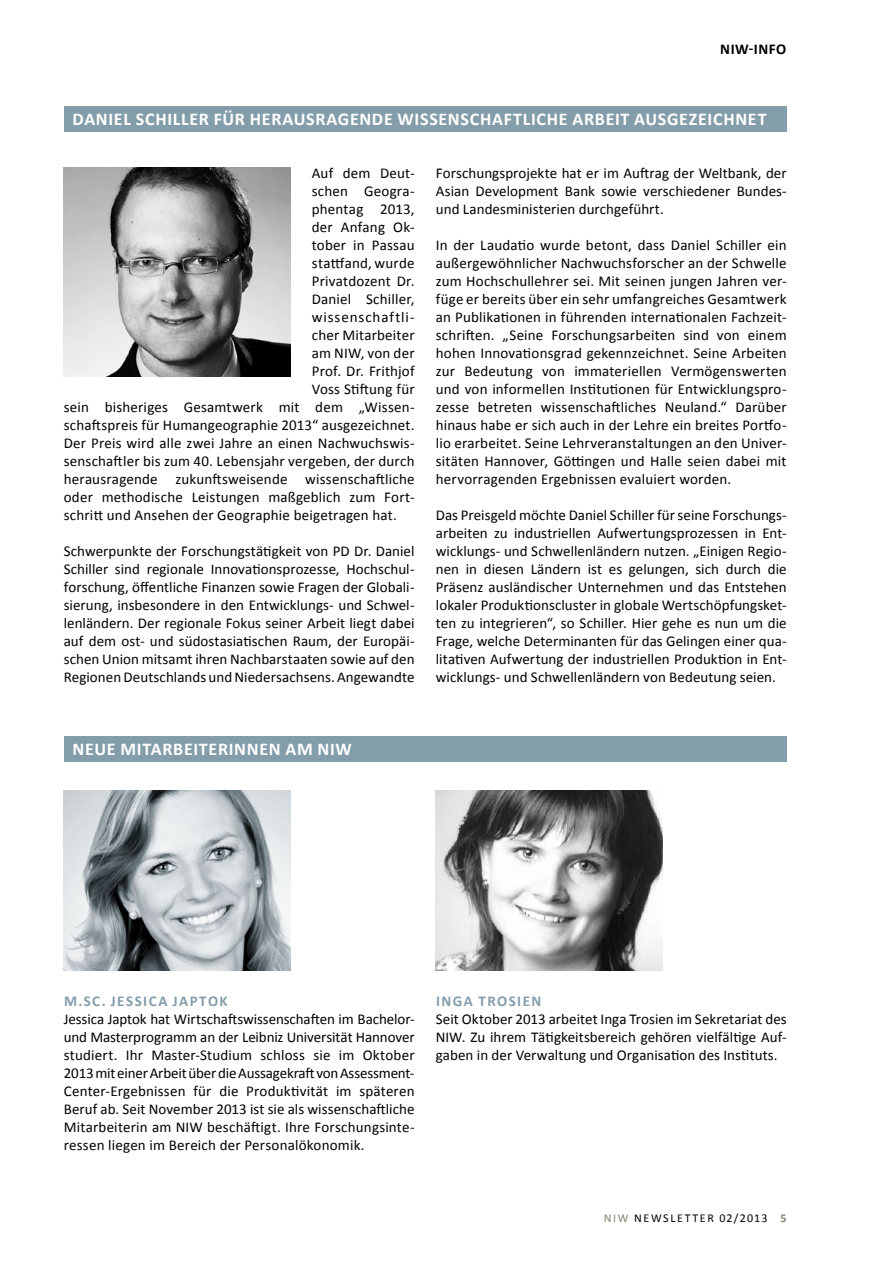
<style>
.page{position:relative;width:893px;height:1263px;background:#fff}
.page>*{position:absolute;margin:0;border:0;box-sizing:border-box;transform-origin:0 0}
.t1{font:700 18px "Calibri";letter-spacing:.04em;color:#fff}
.t2{font:15px/18px "Calibri";letter-spacing:.01em;color:#000;text-align:justify}
.t3{font:700 15px "Calibri";letter-spacing:.095em;color:#849daa}
.t4{font:15px "Calibri";letter-spacing:.06em;color:#000}
.t5{font:700 15px "Calibri";color:#000}
.t6{font:12px "Calibri";letter-spacing:.1em;color:#000}
.t7{font:12px "Calibri";color:#848473}
.s1{font-weight:700;color:#848473}
</style>
<div class="page">
<img style="left:64px;top:790px;width:227px;height:180px">
<img style="left:436px;top:790px;width:227px;height:180px">
<img style="left:64px;top:168px;width:227px;height:208px">
<div style="left:64px;top:736px;width:723px;height:26px;background:#849daa"></div>
<div style="left:64px;top:106px;width:723px;height:26px;background:#849daa"></div>
<p class="t5" style="left:720px;top:39px;width:68px">NIW-IN FO</p>
<p class="t1" style="left:73px;top:108px;width:277px">DANIEL SCHI LLER FÜR HERAUSRAGENDE</p>
<p class="t1" style="left:398px;top:108px;width:12px">WISSENS</p>
<p class="t1" style="left:470px;top:108px;width:265px">CHAFTLICHE ARBEIT AUSGEZEICHNE</p>
<p class="t1" style="left:758px;top:108px;width:10px">T</p>
<p class="t2" style="left:312px;top:164px;width:104px">Auf dem Deut-</p>
<p class="t2" style="left:312px;top:182px;width:104px">schen Geogra-</p>
<p class="t2" style="left:312px;top:200px;width:104px">phentag 2013,</p>
<p class="t2" style="left:312px;top:218px;width:104px">der Anfang Ok-</p>
<p class="t2" style="left:312px;top:236px;width:104px">tober in Passau</p>
<p class="t2" style="left:312px;top:254px;width:104px">stattfand, wurde</p>
<p class="t2" style="left:312px;top:272px;width:104px">Privatdozent Dr.</p>
<p class="t2" style="left:312px;top:290px;width:104px">Daniel Schiller,</p>
<p class="t4" style="left:312px;top:308px;width:104px">wissenschaftli-</p>
<p class="t2" style="left:312px;top:326px;width:104px">cher Mitarbeiter</p>
<p class="t2" style="left:312px;top:344px;width:104px">am N IW, von der</p>
<p class="t2" style="left:312px;top:362px;width:104px">Prof. Dr. Frithjof</p>
<p class="t2" style="left:312px;top:380px;width:104px">Voss Stiftung für</p>
<p class="t2" style="left:64px;top:398px;width:352px">sein bisheriges Gesamtwerk mit dem „Wissen-</p>
<p class="t2" style="left:64px;top:416px;width:352px">schaftspreis für Humangeographie 2013“ ausgezeichnet.</p>
<p class="t2" style="left:64px;top:434px;width:352px">Der Preis wird alle zwei Jahre an einen Nachwuchswis-</p>
<p class="t2" style="left:64px;top:452px;width:352px">senschaftler bis zum 40. Lebensjahr vergeben, der durch</p>
<p class="t2" style="left:64px;top:470px;width:352px">herausragende zukunftsweisende wissenschaftliche</p>
<p class="t2" style="left:64px;top:488px;width:352px">oder methodische Leistungen maßgeblich zum Fort-</p>
<p class="t2" style="left:64px;top:506px;width:335px">schritt und Ansehen der Geographie beigetragen hat.</p>
<p class="t2" style="left:64px;top:542px;width:352px">Schwerpunkte der Forschungstätigkeit von PD Dr. Daniel Schiller sind regionale Innovationsprozesse, Hochschul&shy;forschung, öffentliche Finanzen sowie Fragen der Globali&shy;sierung, insbesondere in den Entwicklungs- und Schwel&shy;lenländern. Der regionale Fokus seiner Arbeit liegt dabei auf dem ost- und südostasiatischen Raum, der Europäi&shy;schen Union mitsamt ihren Nachbarstaaten sowie auf den Regionen Deutschlands und N iedersachsens. Angewandte</p>
<p class="t2" style="left:436px;top:164px;width:352px">Forschungsprojekte hat er im Auftrag der Weltbank, der Asian Development Bank sowie verschiedener Bundes&shy;und Landesministerien durchgeführt.</p>
<p class="t2" style="left:436px;top:236px;width:352px">In der Laudatio wurde betont, dass Daniel Schiller ein außergewöhnlicher Nachwuchsforscher an der Schwelle zum Hochschullehrer sei. Mit seinen jungen Jahren ver&shy;füge er bereits über ein sehr umfangreiches Gesamtwerk an Publikationen in führenden internationalen Fachzeit&shy;schriften. „Seine Forschungsarbeiten sind von einem hohen Innovationsgrad gekennzeichnet. Seine Arbeiten zur Bedeutung von immateriellen Vermögenswerten und von informellen Institutionen für Entwicklungspro&shy;zesse betreten wissenschaftliches Neuland.“ Darüber hinaus habe er sich auch in der Lehre ein breites Portfo&shy;lio erarbeitet. Seine Lehrveranstaltungen an den Univer&shy;sitäten Hannover, Göttingen und Halle seien dabei mit hervorragenden Ergebnissen evaluiert worden.</p>
<p class="t2" style="left:436px;top:506px;width:352px">Das Preisgeld möchte Daniel Schiller für seine Forschungs&shy;arbeiten zu industriellen Aufwertungsprozessen in Ent&shy;wicklungs- und Schwellenländern nutzen. „Einigen Regio&shy;nen in diesen Ländern ist es gelungen, sich durch die Präsenz ausländischer Unternehmen und das Entstehen lokaler Produktionscluster in globale Wertschöpfungsket&shy;ten zu integrieren“, so Schiller. Hier gehe es nun um die Frage, welche Determinanten für das Gelingen einer qua&shy;litativen Aufwertung der industriellen Produktion in Ent&shy;wicklungs- und Schwellenländern von Bedeutung seien.</p>
<p class="t1" style="left:73px;top:738px;width:168px">NEUE MITARBEITERINNEN</p>
<p class="t1" style="left:285px;top:738px;width:44px">AM NIW</p>
<p class="t3" style="left:64px;top:992px;width:62px">M.SC. JESSI</p>
<p class="t3" style="left:149px;top:992px;width:79px">CA JAPTOK</p>
<p class="t2" style="left:64px;top:1010px;width:352px">Jessica Japtok hat Wirtschaftswissenschaften im Bachelor&shy;und Masterprogramm an der Leibniz Universität Hannover studiert. Ihr Master-Studium schloss sie im Oktober 2013 mit einer Arbeit über die Aussagekraft von Assessment-Center-Ergebnissen für die Produktivität im späteren Beruf ab. Seit November 2013 ist sie als wissenschaftliche Mitarbeiterin am N IW beschäftigt. Ihre Forschungsinte&shy;ressen liegen im Bereich der Personalökonomik.</p>
<p class="t3" style="left:436px;top:992px;width:82px">INGA TROSIEN</p>
<p class="t2" style="left:436px;top:1010px;width:352px">Seit Oktober 2013 arbeitet Inga Trosien im Sekretariat des N IW. Zu ihrem Tätigkeitsbereich gehören vielfältige Auf&shy;gaben in der Verwaltung und Organisation des Instituts.</p>
<p class="t7" style="left:604px;top:1211px;width:9px">niw</p>
<p class="t6" style="left:634px;top:1211px;width:38px">newsletter</p>
<p class="t6" style="left:719px;top:1211px;width:69px">02/2013 <span class="s1">5</span></p>
</div>
